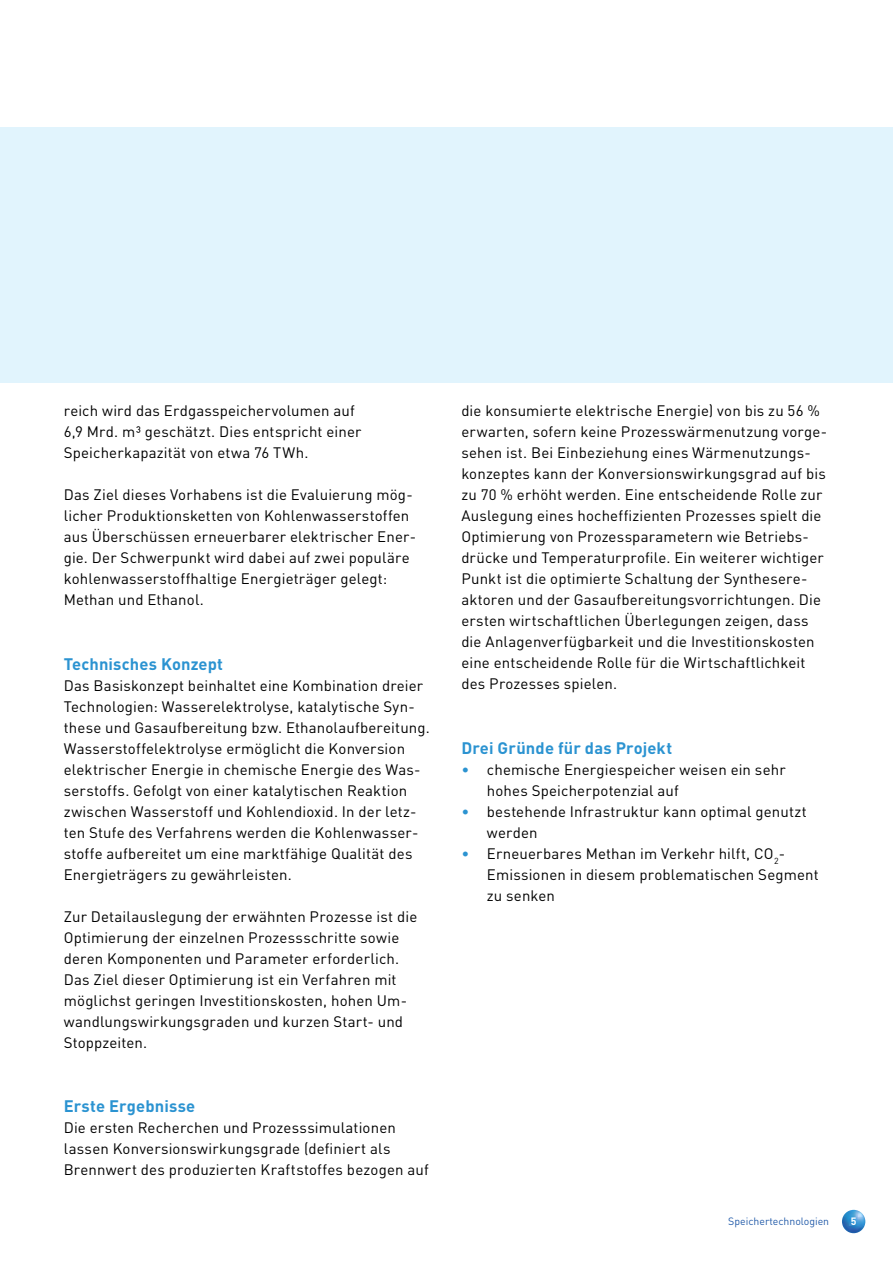
<style>
.page{position:relative;width:893px;height:1263px;background:#fff}
.page>*{position:absolute;margin:0;border:0;box-sizing:border-box;transform-origin:0 0}
.t1{font:700 16.5px "DIN";letter-spacing:.01em;color:#2b93d1}
.t2{font:15px/21px "DIN";letter-spacing:.01em;color:#000}
.t3{font:10.5px "DIN";color:#225ba9}
.t4{font:700 10.5px "DIN";color:#fff}
.s1{color:#2b93d1}
</style>
<div class="page">
<img style="left:842px;top:1210px;width:23px;height:23px;border-radius:12px">
<div style="left:0;top:128px;width:893px;height:255px;background:#e1f4fd"></div>
<p class="t2" style="left:64px;top:400px;width:299px">reich wird das Erdgasspeichervolumen auf<br>6,9 Mrd. m³ geschätzt. Dies entspricht einer<br>Speicherkapazität von etwa 76 TWh.</p>
<p class="t2" style="left:64px;top:484px;width:354px">Das Ziel dieses Vorhabens ist die Evaluierung mög&shy;licher Produktionsketten von Kohlenwasserstoffen aus Überschüssen erneuerbarer elektrischer Ener&shy;gie. Der Schwerpunkt wird dabei auf zwei populäre kohlenwasserstoffhaltige Energieträger gelegt:<br>Methan und Ethanol.</p>
<p class="t1" style="left:64px;top:653px;width:161px">Technisches Konzept</p>
<p class="t2" style="left:64px;top:674px;width:368px">Das Basiskonzept beinhaltet eine Kombination dreier Technologien: Wasserelektrolyse, katalytische Syn&shy;these und Gasaufbereitung bzw. Ethanolaufbereitung.<br>Wasserstoffelektrolyse ermöglicht die Konversion elektrischer Energie in chemische Energie des Was&shy;serstoffs. Gefolgt von einer katalytischen Reaktion zwischen Wasserstoff und Kohlendioxid. In der letz&shy;ten Stufe des Verfahrens werden die Kohlenwasser&shy;stoffe aufbereitet um eine marktfähige Qualität des Energieträgers zu gewährleisten.</p>
<p class="t2" style="left:64px;top:905px;width:355px">Zur Detailauslegung der erwähnten Prozesse ist die Optimierung der einzelnen Prozessschritte sowie deren Komponenten und Parameter erforderlich.<br>Das Ziel dieser Optimierung ist ein Verfahren mit möglichst geringen Investitionskosten, hohen Um&shy;wandlungswirkungsgraden und kurzen Start- und Stoppzeiten.</p>
<p class="t1" style="left:64px;top:1095px;width:133px">Erste Ergebnisse</p>
<p class="t2" style="left:64px;top:1117px;width:366px">Die ersten Recherchen und Prozesssimulationen lassen Konversionswirkungsgrade (definiert als<br>Brennwert des produzierten Kraftstoffes bezogen auf</p>
<p class="t2" style="left:461px;top:400px;width:367px">die konsumierte elektrische Energie) von bis zu 56 % erwarten, sofern keine Prozesswärmenutzung vorge&shy;sehen ist. Bei Einbeziehung eines Wärmenutzungs&shy;konzeptes kann der Konversionswirkungsgrad auf bis zu 70 % erhöht werden. Eine entscheidende Rolle zur Auslegung eines hocheffizienten Prozesses spielt die Optimierung von Prozessparametern wie Betriebs&shy;drücke und Temperaturprofile. Ein weiterer wichtiger Punkt ist die optimierte Schaltung der Synthesere&shy;aktoren und der Gasaufbereitungsvorrichtungen. Die ersten wirtschaftlichen Überlegungen zeigen, dass die Anlagenverfügbarkeit und die Investitionskosten eine entscheidende Rolle für die Wirtschaftlichkeit des Prozesses spielen.</p>
<p class="t1" style="left:461px;top:737px;width:212px">Drei Gründe für das Projekt</p>
<p class="t2" style="left:487px;top:758px;width:300px;text-indent:-26px"><span class="s1">•</span> chemische Energiespeicher weisen ein sehr hohes Speicherpotenzial auf</p>
<p class="t2" style="left:487px;top:800px;width:321px;text-indent:-26px"><span class="s1">•</span> bestehende Infrastruktur kann optimal genutzt werden</p>
<p class="t2" style="left:487px;top:842px;width:333px;text-indent:-26px"><span class="s1">•</span> Erneuerbares Methan im Verkehr hilft, CO<sub>2</sub>-<br>Emissionen in diesem problematischen Segment zu senken</p>
<p class="t3" style="left:728px;top:1214px;width:102px">Speichertechnologien</p>
<p class="t4" style="left:851px;top:1214px;width:7px">5</p>
</div>
